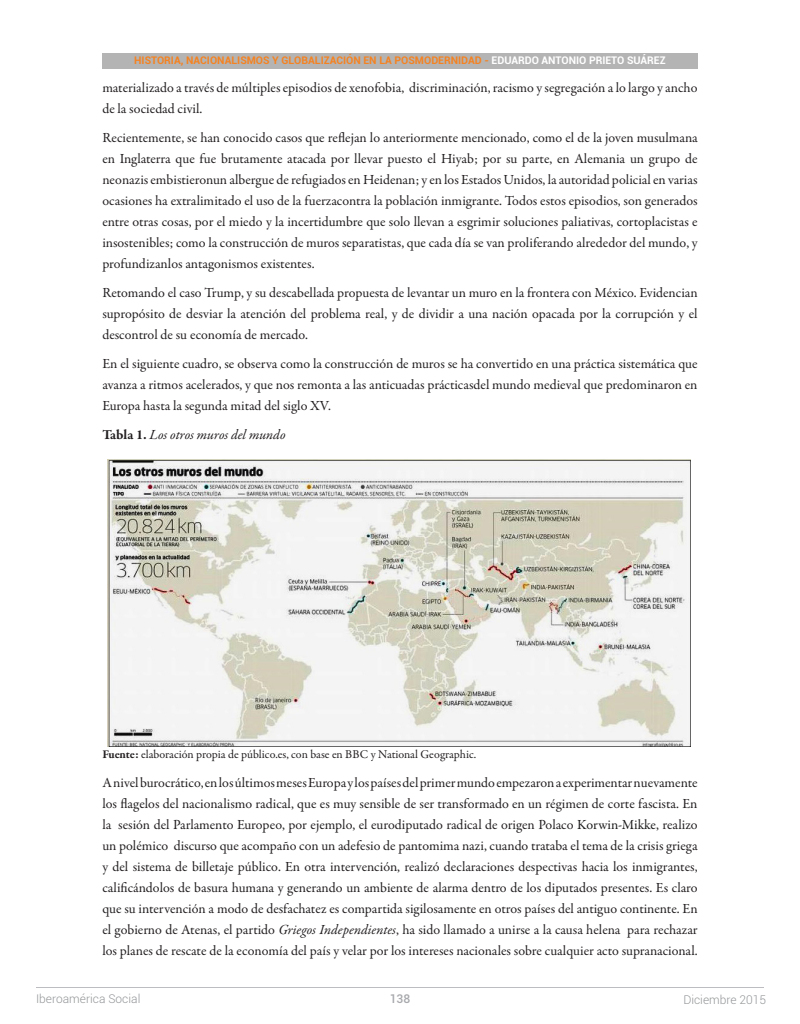
<style>
.page{position:relative;width:800px;height:1024px;background:#fff}
.page>*{position:absolute;margin:0;border:0;box-sizing:border-box;transform-origin:0 0}
.t1{font:14px/21px "Garamond Premr Pro";color:#231f20;text-align:justify}
.t2{font:italic 14px "Garamond Premr Pro";letter-spacing:-.005em;color:#231f20}
.t3{font:12px "Garamond Premr Pro";color:#231f20}
.t4{font:300 12px "Roboto";color:#939598}
.t5{font:500 12px "Roboto";color:#a8a9ad}
.t6{font:700 10.5px "Roboto";color:#f58220}
.s1{color:#fff}
.s2{font-weight:700;font-style:normal}
.s3{font-weight:700}
.s4{color:#1a1a1a}
.s5{font-style:italic}
</style>
<div class="page">
<hr style="left:36px;top:987px;width:728px;height:1px;background:#bcbdc0">
<img style="left:107px;top:459px;width:583px;height:287px">
<div style="left:102px;top:53px;width:596px;height:15px;background:#b4b4b4"></div>
<p class="t6" style="left:134px;top:53px;width:533px">HISTORIA, NACIONALISMOS Y GLOBALIZACIÓN EN LA POSMODERNIDAD - <span class="s1">EDUARDO ANTONIO PRIETO SUÁREZ</span></p>
<p class="t1" style="left:102px;top:77px;width:597px">materializado a través de múltiples episodios de xenofobia, discriminación, racismo y segregación a lo largo y ancho de la sociedad civil.</p>
<p class="t1" style="left:102px;top:127px;width:597px">Recientemente, se han conocido casos que reflejan lo anteriormente mencionado, como el de la joven musulmana en Inglaterra que fue brutamente atacada por llevar puesto el Hiyab; por su parte, en Alemania un grupo de neonazis embistieronun albergue de refugiados en Heidenan; y en los Estados Unidos, la autoridad policial en varias ocasiones ha extralimitado el uso de la fuerzacontra la población inmigrante. Todos estos episodios, son generados entre otras cosas, por el miedo y la incertidumbre que solo llevan a esgrimir soluciones paliativas, cortoplacistas e insostenibles; como la construcción de muros separatistas, que cada día se van proliferando alrededor del mundo, y profundizanlos antagonismos existentes.</p>
<p class="t1" style="left:102px;top:282px;width:597px">Retomando el caso Trump, y su descabellada propuesta de levantar un muro en la frontera con México. Evidencian supropósito de desviar la atención del problema real, y de dividir a una nación opacada por la corrupción y el descontrol de su economía de mercado.</p>
<p class="t1" style="left:102px;top:353px;width:597px">En el siguiente cuadro, se observa como la construcción de muros se ha convertido en una práctica sistemática que avanza a ritmos acelerados, y que nos remonta a las anticuadas prácticasdel mundo medieval que predominaron en Europa hasta la segunda mitad del siglo XV.</p>
<p class="t2" style="left:102px;top:425px;width:185px"><span class="s2">Tabla 1.</span> Los otros muros del mundo</p>
<p class="t3" style="left:102px;top:747px;width:375px"><span class="s3">Fuente:</span> elaboración propia de público.es, con base en BBC y National Geographic.</p>
<p class="t1" style="left:102px;top:772px;width:597px">A nivel burocrático, en los últimos meses Europa y los países del primer mundo empezaron a experimentar nuevamente los flagelos del nacionalismo radical, que es muy sensible de ser transformado en un régimen de corte fascista. En la sesión del Parlamento Europeo, por ejemplo, el eurodiputado radical de origen Polaco <span class="s4">Korwin-Mikke</span>, realizo un polémico discurso que acompaño con un adefesio de pantomima nazi, cuando trataba el tema de la crisis griega y del sistema de billetaje público. En otra intervención, realizó declaraciones despectivas hacia los inmigrantes, calificándolos de basura humana y generando un ambiente de alarma dentro de los diputados presentes. Es claro que su intervención a modo de desfachatez es compartida sigilosamente en otros países del antiguo continente. En el gobierno de Atenas, el partido <span class="s5">Griegos Independientes</span>, ha sido llamado a unirse a la causa helena para rechazar los planes de rescate de la economía del país y velar por los intereses nacionales sobre cualquier acto supranacional.</p>
<p class="t4" style="left:36px;top:990px;width:106px">Iberoamérica Social</p>
<p class="t5" style="left:390px;top:990px;width:22px">138</p>
<p class="t4" style="left:683px;top:991px;width:84px">Diciembre 2015</p>
</div>
